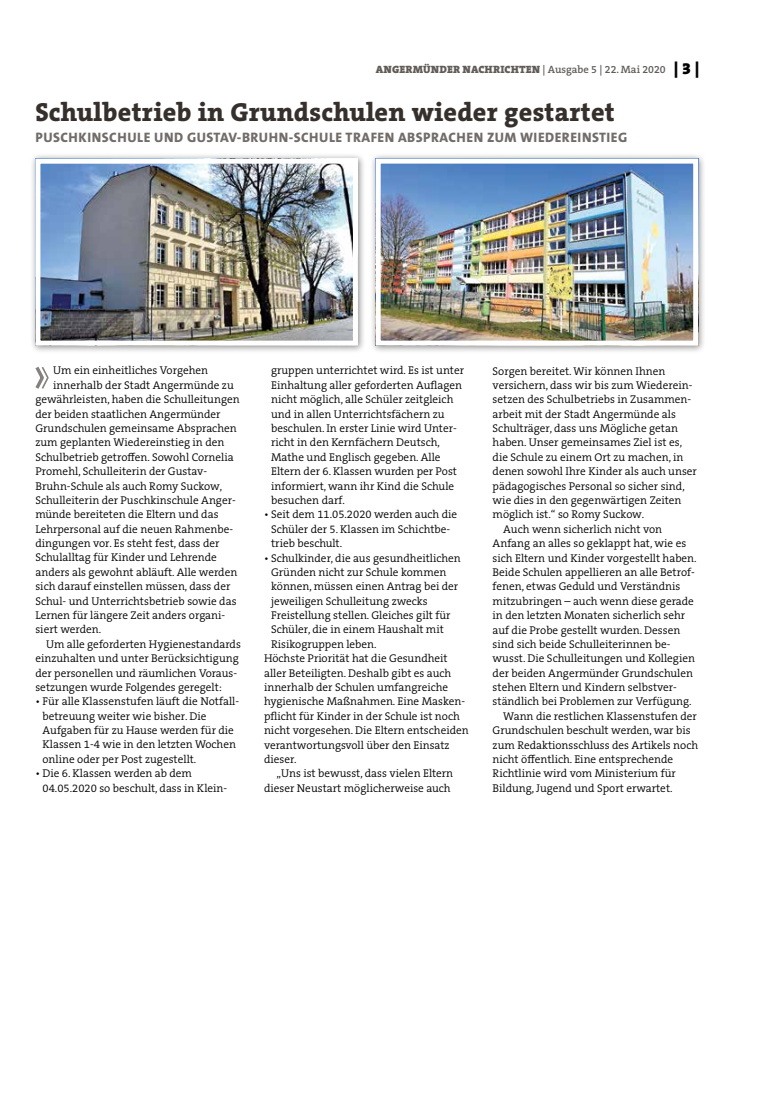
<style>
.page{position:relative;width:762px;height:1117px;background:#fff}
.page>*{position:absolute;margin:0;border:0;box-sizing:border-box;transform-origin:0 0}
.t1{font:800 26.25px "The Serif B W8";letter-spacing:.01em;color:#36302d}
.t2{font:800 13.75px "The Sans B W8";letter-spacing:.035em;color:#716c69}
.t3{font:300 11.25px/14.4px "The Serif B W4";color:#000}
.t4{font:900 10.62px "The Serif B W9";letter-spacing:.015em;color:#615c58}
.s1{font-family:"The Serif B W6";font-weight:600}
.s2{font-size:16.25px;color:#000}
</style>
<div class="page">
<svg style="left:35px;top:366px;width:14px;height:23px"></svg>
<div style="left:370px;top:153px;width:336px;height:200px;background:#000;opacity:.45"></div>
<img style="left:382px;top:164px;width:310px;height:175px">
<div style="left:376px;top:158px;width:322px;height:187px;border:5px solid #fff"></div>
<div style="left:30px;top:153px;width:336px;height:200px;background:#000;opacity:.45"></div>
<img style="left:41px;top:165px;width:311px;height:174px">
<div style="left:35px;top:159px;width:323px;height:186px;border:5px solid #fff"></div>
<p class="t4" style="left:376px;top:63px;width:325px">ANGERMÜNDER NACHRICHTEN <span class="s1">| Ausgabe 5 | 22. Mai 2020</span> <span class="s2">| 3 |</span></p>
<h1 class="t1" style="left:35px;top:94px;width:581px">Schulbetrieb in Grundschulen wieder gestartet</h1>
<p class="t2" style="left:36px;top:128px;width:593px">PUSCHKINSCHULE UND GUSTAV-BRUHN-SCHULE TRAFEN ABSPRACHEN ZUM WIEDEREINSTIEG</p>
<p class="t3" style="left:53px;top:363px;width:156px">Um ein einheitliches Vorgehen</p>
<p class="t3" style="left:53px;top:378px;width:182px">innerhalb der Stadt Angermünde zu</p>
<p class="t3" style="left:35px;top:392px;width:206px">gewährleisten, haben die Schulleitungen</p>
<p class="t3" style="left:35px;top:406px;width:187px">der beiden staatlichen Angermünder</p>
<p class="t3" style="left:35px;top:421px;width:203px">Grundschulen gemeinsame Absprachen</p>
<p class="t3" style="left:35px;top:435px;width:190px">zum geplanten Wiedereinstieg in den</p>
<p class="t3" style="left:35px;top:449px;width:200px">Schulbetrieb getroffen. Sowohl Cornelia</p>
<p class="t3" style="left:35px;top:464px;width:173px">Promehl, Schulleiterin der Gustav-</p>
<p class="t3" style="left:35px;top:478px;width:188px">Bruhn-Schule als auch Romy Suckow,</p>
<p class="t3" style="left:35px;top:493px;width:202px">Schulleiterin der Puschkinschule Anger-</p>
<p class="t3" style="left:35px;top:507px;width:185px">münde bereiteten die Eltern und das</p>
<p class="t3" style="left:35px;top:521px;width:199px">Lehrpersonal auf die neuen Rahmenbe-</p>
<p class="t3" style="left:35px;top:536px;width:185px">dingungen vor. Es steht fest, dass der</p>
<p class="t3" style="left:35px;top:550px;width:183px">Schulalltag für Kinder und Lehrende</p>
<p class="t3" style="left:35px;top:564px;width:203px">anders als gewohnt abläuft. Alle werden</p>
<p class="t3" style="left:35px;top:579px;width:196px">sich darauf einstellen müssen, dass der</p>
<p class="t3" style="left:35px;top:593px;width:203px">Schul- und Unterrichtsbetrieb sowie das</p>
<p class="t3" style="left:35px;top:608px;width:191px">Lernen für längere Zeit anders organi-</p>
<p class="t3" style="left:35px;top:622px;width:67px">siert werden.</p>
<p class="t3" style="left:46px;top:636px;width:196px">Um alle geforderten Hygienestandards</p>
<p class="t3" style="left:35px;top:651px;width:205px">einzuhalten und unter Berücksichtigung</p>
<p class="t3" style="left:35px;top:665px;width:203px">der personellen und räumlichen Voraus-</p>
<p class="t3" style="left:35px;top:679px;width:188px">setzungen wurde Folgendes geregelt:</p>
<p class="t3" style="left:43px;top:694px;width:198px;text-indent:-7px">• Für alle Klassenstufen läuft die Notfall&shy;betreuung weiter wie bisher. Die Aufgaben für zu Hause werden für die Klassen 1-4 wie in den letzten Wochen online oder per Post zugestellt.</p>
<p class="t3" style="left:43px;top:766px;width:186px;text-indent:-7px">• Die 6. Klassen werden ab dem<br>04.05.2020 so beschult, dass in Klein-</p>
<p class="t3" style="left:271px;top:363px;width:194px">gruppen unterrichtet wird. Es ist unter Einhaltung aller geforderten Auflagen nicht möglich, alle Schüler zeitgleich und in allen Unterrichtsfächern zu beschulen. In erster Linie wird Unter&shy;richt in den Kernfächern Deutsch, Mathe und Englisch gegeben. Alle Eltern der 6. Klassen wurden per Post informiert, wann ihr Kind die Schule besuchen darf.</p>
<p class="t3" style="left:271px;top:507px;width:188px;text-indent:-7px">• Seit dem 11.05.2020 werden auch die<br>Schüler der 5. Klassen im Schichtbe&shy;trieb beschult.</p>
<p class="t3" style="left:264px;top:550px;width:198px">• Schulkinder, die aus gesundheitlichen</p>
<p class="t3" style="left:271px;top:565px;width:177px">Gründen nicht zur Schule kommen</p>
<p class="t3" style="left:271px;top:579px;width:189px">können, müssen einen Antrag bei der</p>
<p class="t3" style="left:271px;top:593px;width:158px">jeweiligen Schulleitung zwecks</p>
<p class="t3" style="left:271px;top:608px;width:181px">Freistellung stellen. Gleiches gilt für</p>
<p class="t3" style="left:271px;top:622px;width:174px">Schüler, die in einem Haushalt mit</p>
<p class="t3" style="left:271px;top:636px;width:107px">Risikogruppen leben.</p>
<p class="t3" style="left:264px;top:651px;width:185px">Höchste Priorität hat die Gesundheit</p>
<p class="t3" style="left:264px;top:665px;width:189px">aller Beteiligten. Deshalb gibt es auch</p>
<p class="t3" style="left:264px;top:680px;width:186px">innerhalb der Schulen umfangreiche</p>
<p class="t3" style="left:264px;top:694px;width:203px">hygienische Maßnahmen. Eine Masken-</p>
<p class="t3" style="left:264px;top:708px;width:197px">pflicht für Kinder in der Schule ist noch</p>
<p class="t3" style="left:264px;top:723px;width:206px">nicht vorgesehen. Die Eltern entscheiden</p>
<p class="t3" style="left:264px;top:737px;width:187px">verantwortungsvoll über den Einsatz</p>
<p class="t3" style="left:264px;top:751px;width:34px">dieser.</p>
<p class="t3" style="left:276px;top:766px;width:178px">„Uns ist bewusst, dass vielen Eltern</p>
<p class="t3" style="left:264px;top:780px;width:188px">dieser Neustart möglicherweise auch</p>
<p class="t3" style="left:493px;top:363px;width:174px">Sorgen bereitet. Wir können Ihnen</p>
<p class="t3" style="left:493px;top:378px;width:201px">versichern, dass wir bis zum Wiederein-</p>
<p class="t3" style="left:493px;top:392px;width:200px">setzen des Schulbetriebs in Zusammen-</p>
<p class="t3" style="left:493px;top:406px;width:185px">arbeit mit der Stadt Angermünde als</p>
<p class="t3" style="left:493px;top:421px;width:187px">Schulträger, dass uns Mögliche getan</p>
<p class="t3" style="left:493px;top:435px;width:191px">haben. Unser gemeinsames Ziel ist es,</p>
<p class="t3" style="left:493px;top:450px;width:192px">die Schule zu einem Ort zu machen, in</p>
<p class="t3" style="left:493px;top:464px;width:206px">denen sowohl Ihre Kinder als auch unser</p>
<p class="t3" style="left:493px;top:478px;width:194px">pädagogisches Personal so sicher sind,</p>
<p class="t3" style="left:493px;top:493px;width:190px">wie dies in den gegenwärtigen Zeiten</p>
<p class="t3" style="left:493px;top:507px;width:153px">möglich ist.“ so Romy Suckow.</p>
<p class="t3" style="left:503px;top:521px;width:160px">Auch wenn sicherlich nicht von</p>
<p class="t3" style="left:493px;top:536px;width:195px">Anfang an alles so geklappt hat, wie es</p>
<p class="t3" style="left:493px;top:550px;width:206px">sich Eltern und Kinder vorgestellt haben.</p>
<p class="t3" style="left:493px;top:565px;width:204px">Beide Schulen appellieren an alle Betrof-</p>
<p class="t3" style="left:493px;top:579px;width:189px">fenen, etwas Geduld und Verständnis</p>
<p class="t3" style="left:493px;top:593px;width:203px">mitzubringen – auch wenn diese gerade</p>
<p class="t3" style="left:493px;top:608px;width:194px">in den letzten Monaten sicherlich sehr</p>
<p class="t3" style="left:493px;top:622px;width:189px">auf die Probe gestellt wurden. Dessen</p>
<p class="t3" style="left:493px;top:636px;width:179px">sind sich beide Schulleiterinnen be-</p>
<p class="t3" style="left:493px;top:651px;width:204px">wusst. Die Schulleitungen und Kollegien</p>
<p class="t3" style="left:493px;top:665px;width:202px">der beiden Angermünder Grundschulen</p>
<p class="t3" style="left:493px;top:680px;width:186px">stehen Eltern und Kindern selbstver-</p>
<p class="t3" style="left:493px;top:694px;width:200px">ständlich bei Problemen zur Verfügung.</p>
<p class="t3" style="left:503px;top:708px;width:195px">Wann die restlichen Klassenstufen der</p>
<p class="t3" style="left:493px;top:723px;width:199px">Grundschulen beschult werden, war bis</p>
<p class="t3" style="left:493px;top:737px;width:207px">zum Redaktionsschluss des Artikels noch</p>
<p class="t3" style="left:493px;top:751px;width:182px">nicht öffentlich. Eine entsprechende</p>
<p class="t3" style="left:493px;top:766px;width:185px">Richtlinie wird vom Ministerium für</p>
<p class="t3" style="left:493px;top:780px;width:181px">Bildung, Jugend und Sport erwartet.</p>
</div>
